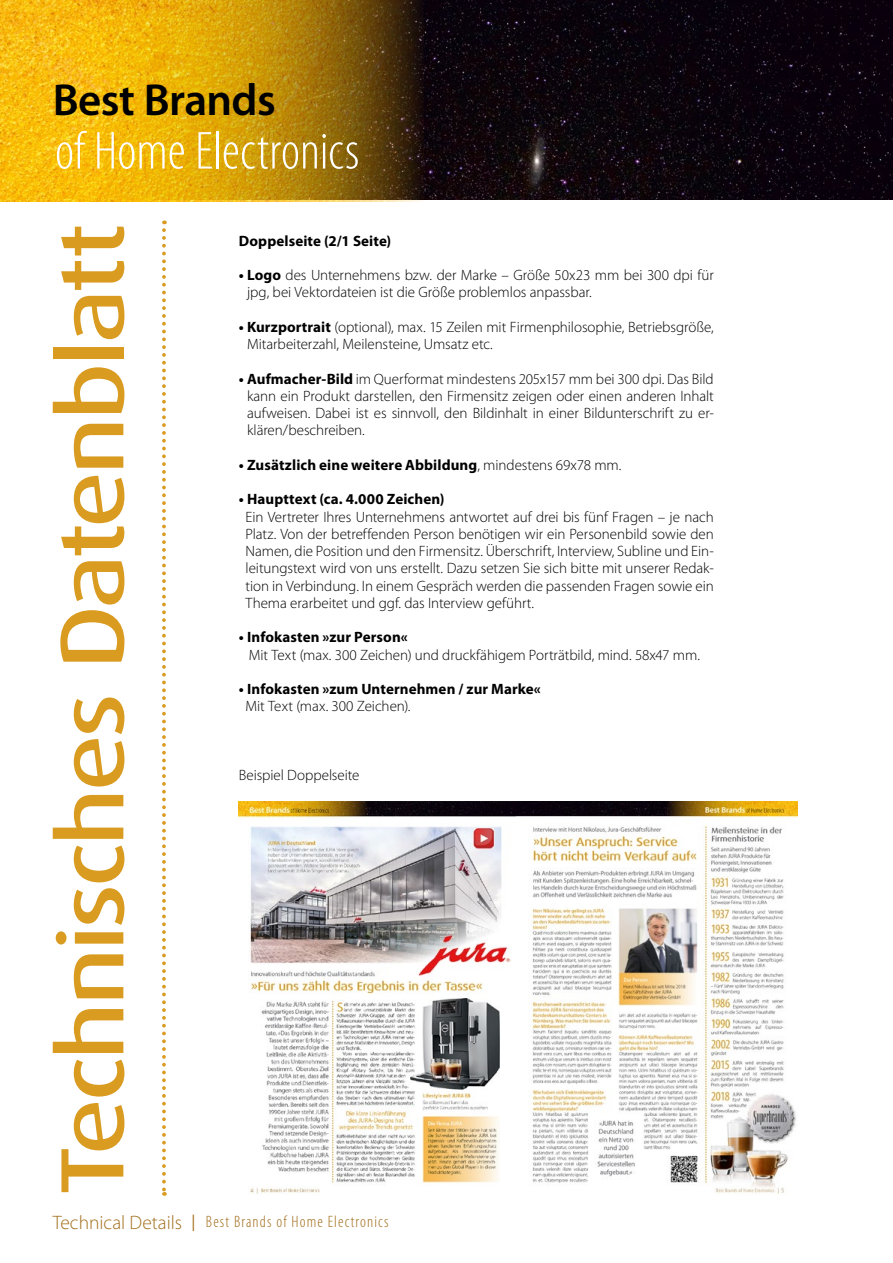
<style>
.page{position:relative;width:893px;height:1263px;background:#fff}
.page>*{position:absolute;margin:0;border:0;box-sizing:border-box;transform-origin:0 0}
.t1{font:500 expanded 90px "Dax Pro";letter-spacing:-.025em;color:#d99b20}
.t2{font:300 condensed 54px "Myriad Pro";color:#fff}
.t3{font:600 45px "Myriad Pro";letter-spacing:-.015em;color:#000}
.t4{font:300 condensed 16.5px "Myriad Pro";letter-spacing:.07em;color:#a36f1d}
.t5{font:300 15px/17.2px "Myriad Pro";letter-spacing:-.005em;color:#000}
.t6{font:700 15px "Myriad Pro";letter-spacing:.005em;color:#000}
.s1{font-stretch:normal;font-size:19.5px}
.s2{font-weight:400;font-stretch:normal}
.s3{font-weight:700}
.s4{font-weight:300}
</style>
<div class="page">
<svg style="left:162px;top:230px;width:4px;height:966px"></svg>
<img style="left:423px;top:0;width:470px;height:200px">
<img style="left:0;top:0;width:423px;height:201px">
<img style="left:238px;top:801px;width:559px;height:393px">
<h3 class="t3" style="left:53px;top:71px;width:225px">Best Brands</h3>
<h2 class="t2" style="left:55px;top:119px;width:306px">of Home Electronics</h2>
<h1 class="t1" style="left:35px;top:1195px;width:973px;rotate:-90deg">Technisches Datenblatt</h1>
<p class="t4" style="left:53px;top:1212px;width:337px"><span class="s1">Technical Details</span> <span class="s2">|</span> Best Brands of Home Electronics</p>
<p class="t6" style="left:239px;top:231px;width:154px">Doppelseite (2/1 Seite)</p>
<p class="t5" style="left:247px;top:266px;width:468px;text-indent:-8px"><span class="s3">• Logo</span> des Unternehmens bzw. der Marke – Größe 50x23 mm bei 300 dpi für jpg, bei Vektordateien ist die Größe problemlos anpassbar.</p>
<p class="t5" style="left:247px;top:318px;width:468px;text-indent:-8px"><span class="s3">• Kurzportrait</span> (optional), max. 15 Zeilen mit Firmenphilosophie, Betriebsgröße,<br>Mitarbeiterzahl, Meilensteine, Umsatz etc.</p>
<p class="t5" style="left:247px;top:370px;width:468px;text-align:justify;text-indent:-8px"><span class="s3">• Aufmacher-Bild</span> im Querformat mindestens 205x157 mm bei 300 dpi. Das Bild kann ein Produkt darstellen, den Firmensitz zeigen oder einen anderen Inhalt aufweisen. Dabei ist es sinnvoll, den Bildinhalt in einer Bildunterschrift zu er&shy;klären/beschreiben.</p>
<p class="t6" style="left:239px;top:455px;width:384px">• Zusätzlich eine weitere Abbildung<span class="s4">, mindestens 69x78 mm.</span></p>
<p class="t6" style="left:239px;top:489px;width:207px">• Haupttext (ca. 4.000 Zeichen)</p>
<p class="t5" style="left:246px;top:508px;width:470px;text-align:justify">Ein Vertreter Ihres Unternehmens antwortet auf drei bis fünf Fragen – je nach Platz. Von der betreffenden Person benötigen wir ein Personenbild sowie den Namen, die Position und den Firmensitz. Überschrift, Interview, Subline und Ein&shy;leitungstext wird von uns erstellt. Dazu setzen Sie sich bitte mit unserer Redak&shy;tion in Verbindung. In einem Gespräch werden die passenden Fragen sowie ein Thema erarbeitet und ggf. das Interview geführt.</p>
<p class="t6" style="left:239px;top:627px;width:170px">• Infokasten »zur Person«</p>
<p class="t5" style="left:249px;top:646px;width:453px">Mit Text (max. 300 Zeichen) und druckfähigem Porträtbild, mind. 58x47 mm.</p>
<p class="t6" style="left:239px;top:679px;width:303px">• Infokasten »zum Unternehmen / zur Marke«</p>
<p class="t5" style="left:246px;top:697px;width:166px">Mit Text (max. 300 Zeichen).</p>
<p class="t5" style="left:239px;top:766px;width:122px">Beispiel Doppelseite</p>
</div>
